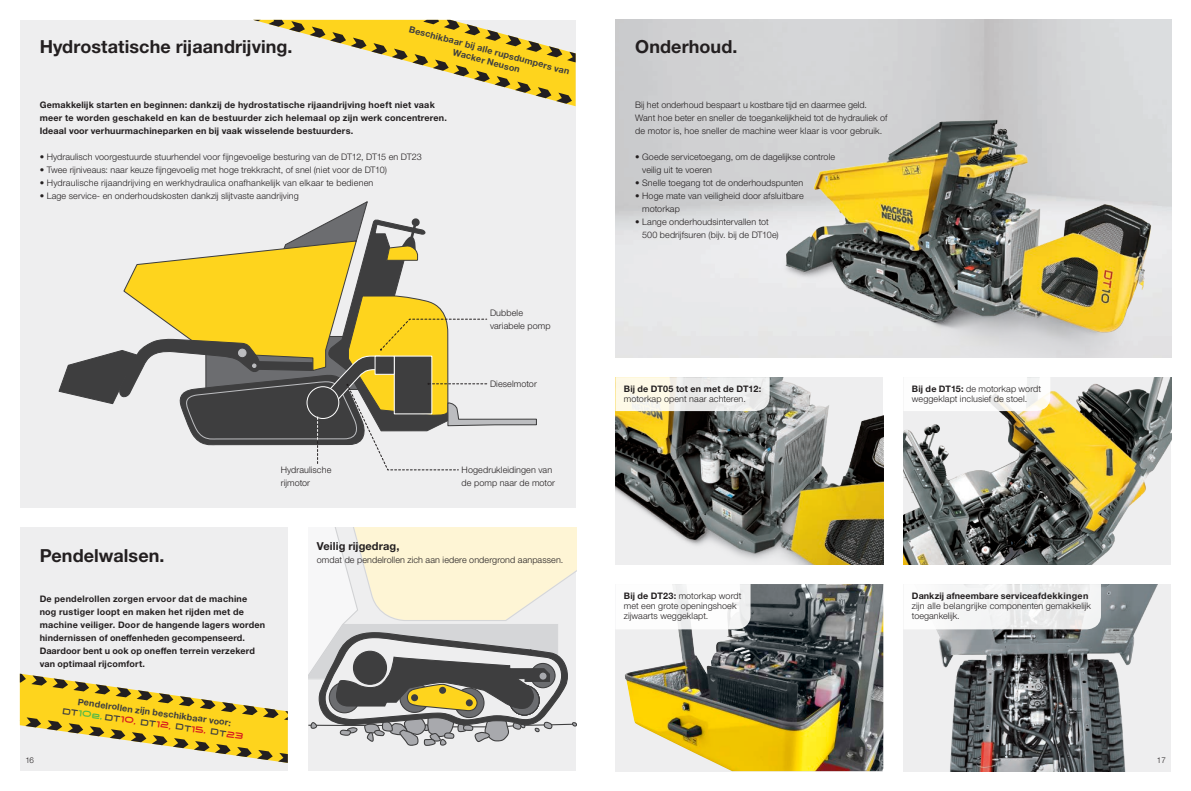
<style>
.page{position:relative;width:1191px;height:791px;background:#fff}
.page>*{position:absolute;margin:0;border:0;box-sizing:border-box;transform-origin:0 0}
.t1{font:700 18px "Helvetica Neue LTW1 G";letter-spacing:.005em;color:#231f20}
.t2{font:700 11px "Helvetica Neue LTW1 G";letter-spacing:.01em;color:#231f20}
.t3{font:300 9px/13px "Helvetica Neue LTW1 G";letter-spacing:.01em;color:#231f20}
.t4{font:700 9px/13px "Helvetica Neue LTW1 G";letter-spacing:.02em;color:#231f20}
.t5{font:700 9px/11px "Helvetica Neue LTW1 G";color:#3e3e3f;text-align:center}
.t6{font:9px "Wacker Neuson";color:#d7171f}
.t7{font:300 8px "Helvetica Neue LTW1 G";color:#231f20}
.s1{color:#3e3e3f}
.s2{color:#51b948}
.s3{font-weight:700}
</style>
<div class="page">
<div style="left:615px;top:584px;width:268px;height:187px;background:#eeeeef"></div>
<img style="left:624px;top:584px;width:259px;height:187px">
<img style="left:615px;top:377px;width:268px;height:187px">
<div style="left:20px;top:20px;width:555px;height:487px;background:#eeeeef"></div>
<div style="left:20px;top:527px;width:268px;height:244px;background:#eeeeef"></div>
<svg style="left:616px;top:584px;width:134px;height:45px"></svg>
<svg style="left:615px;top:377px;width:154px;height:34px"></svg>
<img style="left:904px;top:584px;width:267px;height:187px">
<img style="left:903px;top:377px;width:268px;height:187px">
<svg style="left:904px;top:584px;width:197px;height:45px"></svg>
<svg style="left:903px;top:377px;width:147px;height:34px"></svg>
<img style="left:768px;top:113px;width:404px;height:244px">
<div style="left:308px;top:527px;width:268px;height:244px;background:#eeeeef"></div>
<svg style="left:308px;top:527px;width:268px;height:219px"></svg>
<svg style="left:59px;top:201px;width:478px;height:270px"></svg>
<svg style="left:254px;top:20px;width:321px;height:86px"></svg>
<svg style="left:20px;top:674px;width:268px;height:89px"></svg>
<h1 class="t1" style="left:40px;top:35px;width:254px">Hydrostatische rijaandrijving.</h1>
<p class="t5" style="left:411px;top:23px;width:167px;rotate:15deg">Beschikbaar bij alle rupsdumpers van<br>Wacker Neuson</p>
<p class="t4" style="left:40px;top:98px;width:409px">Gemakkelijk starten en beginnen: dankzij de hydrostatische rijaandrijving hoeft niet vaak meer te worden geschakeld en kan de bestuurder zich helemaal op zijn werk concentreren.<br>Ideaal voor verhuurmachineparken en bij vaak wisselende bestuurders.</p>
<p class="t3" style="left:40px;top:150px;width:383px">• Hydraulisch voorgestuurde stuurhendel voor fijngevoelige besturing van de DT12, DT15 en DT23</p>
<p class="t3" style="left:40px;top:163px;width:349px">• Twee rijniveaus: naar keuze fijngevoelig met hoge trekkracht, of snel (niet voor de DT10)</p>
<p class="t3" style="left:40px;top:176px;width:335px">• Hydraulische rijaandrijving en werkhydraulica onafhankelijk van elkaar te bedienen</p>
<p class="t3" style="left:40px;top:189px;width:261px">• Lage service- en onderhoudskosten dankzij slijtvaste aandrijving</p>
<p class="t3" style="left:281px;top:463px;width:52px">Hydraulische rijmotor</p>
<p class="t3" style="left:490px;top:306px;width:62px">Dubbele variabele pomp</p>
<p class="t3" style="left:490px;top:377px;width:48px">Dieselmotor</p>
<p class="t3" style="left:461px;top:463px;width:95px">Hogedrukleidingen van de pomp naar de motor</p>
<h1 class="t1" style="left:40px;top:545px;width:126px">Pendelwalsen.</h1>
<p class="t4" style="left:40px;top:592px;width:227px">De pendelrollen zorgen ervoor dat de machine nog rustiger loopt en maken het rijden met de machine veiliger. Door de hangende lagers worden hindernissen of oneffenheden gecompenseerd.<br>Daardoor bent u ook op oneffen terrein verzekerd van optimaal rijcomfort.</p>
<p class="t7" style="left:25px;top:755px;width:10px">16</p>
<p class="t5" style="left:79px;top:696px;width:156px;rotate:8deg">Pendelrollen zij n beschikbaar voor:</p>
<p class="t6" style="left:63px;top:706px;width:184px;rotate:8deg"><span class="s1">DT</span><span class="s2">10e,</span> <span class="s1">DT</span>10, <span class="s1">DT</span>12, <span class="s1">DT</span>15, <span class="s1">DT</span>23</p>
<p class="t2" style="left:317px;top:539px;width:84px">Veilig rijgedrag,</p>
<p class="t3" style="left:317px;top:553px;width:248px">omdat de pendelrollen zich aan iedere ondergrond aanpassen.</p>
<h1 class="t1" style="left:635px;top:35px;width:104px">Onderhoud.</h1>
<p class="t3" style="left:635px;top:98px;width:254px">Bij het onderhoud bespaart u kostbare tijd en daarmee geld.<br>Want hoe beter en sneller de toegankelijkheid tot de hydrauliek of de motor is, hoe sneller de machine weer klaar is voor gebruik.</p>
<p class="t3" style="left:642px;top:150px;width:194px;text-indent:-7px">• Goede servicetoegang, om de dagelijkse controle veilig uit te voeren</p>
<p class="t3" style="left:635px;top:176px;width:169px">• Snelle toegang tot de onderhoudspunten</p>
<p class="t3" style="left:642px;top:189px;width:163px;text-indent:-7px">• Hoge mate van veiligheid door afsluitbare motorkap</p>
<p class="t3" style="left:642px;top:215px;width:138px;text-indent:-7px">• Lange onderhoudsintervallen tot<br>500 bedrijfsuren (bijv. bij de DT10e)</p>
<p class="t4" style="left:624px;top:382px;width:139px">Bij de DT05 tot en met de DT12:</p>
<p class="t3" style="left:624px;top:392px;width:123px">motorkap opent naar achteren.</p>
<p class="t3" style="left:912px;top:384px;width:131px;line-height:10px"><span class="s3">Bij de DT15:</span> de motorkap wordt weggeklapt inclusief de stoel.</p>
<p class="t3" style="left:624px;top:591px;width:119px;line-height:10px"><span class="s3">Bij de DT23:</span> motorkap wordt met een grote openingshoek zijwaarts weggeklapt.</p>
<p class="t4" style="left:912px;top:589px;width:178px">Dankzij afneembare serviceafdekkingen</p>
<p class="t3" style="left:912px;top:601px;width:180px;line-height:10px">zijn alle belangrijke componenten gemakkelijk toegankelijk.</p>
<p class="t7" style="left:1157px;top:755px;width:10px">17</p>
</div>
